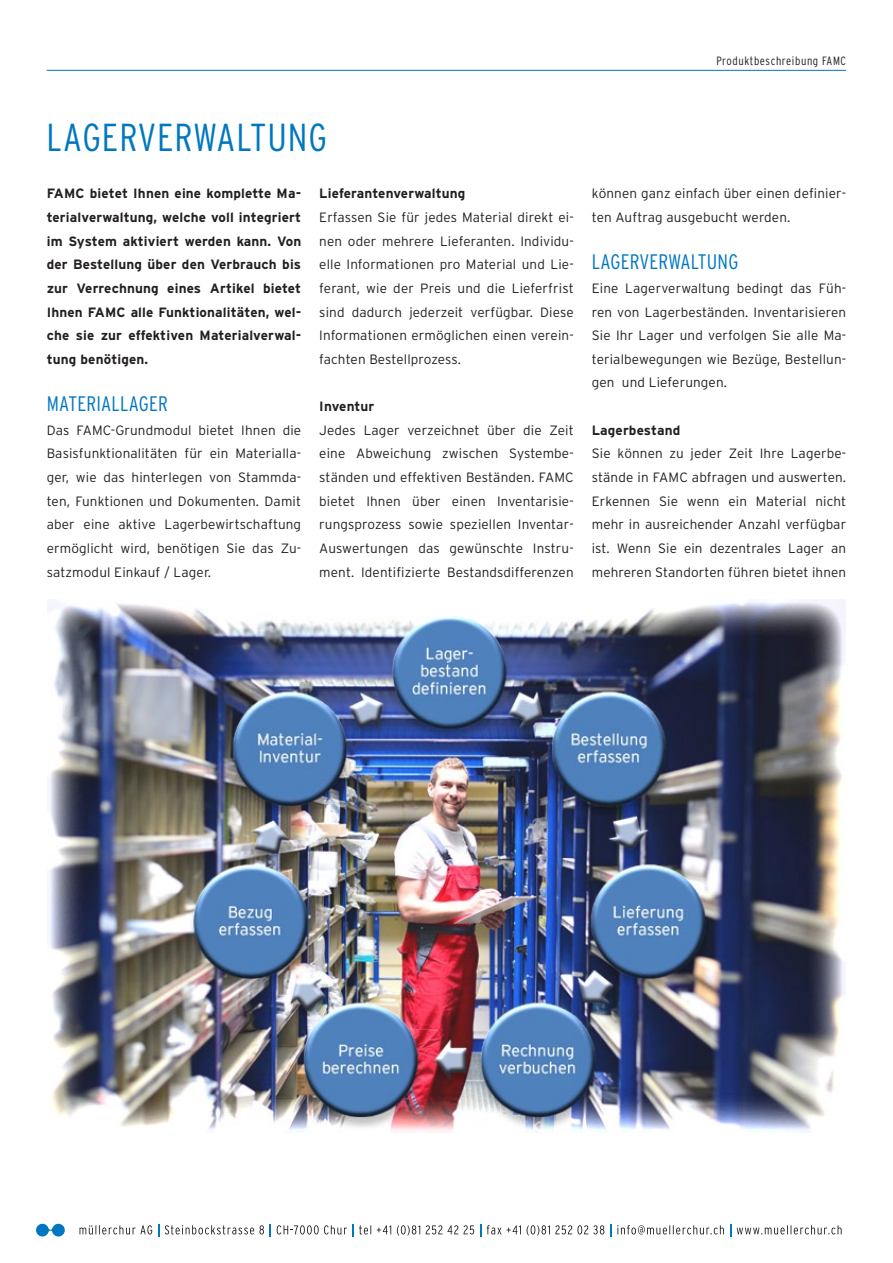
<style>
.page{position:relative;width:893px;height:1263px;background:#fff}
.page>*{position:absolute;margin:0;border:0;box-sizing:border-box;transform-origin:0 0}
.Überschrift{font:300 condensed 39px "Interstate";letter-spacing:.025em;color:#0077c0}
.Grundlinienraster{font:300 condensed 21px "Interstate";letter-spacing:.01em;color:#0077c0}
.Grundlinienraster-2{font:300 13.5px/23.7px "Interstate";letter-spacing:.01em;color:#231f20;text-align:justify}
.Grundlinienraster-3{font:700 13.5px/23.7px "Interstate";letter-spacing:.01em;color:#231f20;text-align:justify}
.Grundlinienraster-4{font:300 condensed 12px "Interstate";letter-spacing:.05em;color:#231f20}
</style>
<div class="page">
<svg style="left:36px;top:1224px;width:29px;height:12px"></svg>
<svg style="left:80px;top:1225px;width:72px;height:9px"></svg>
<svg style="left:158px;top:1224px;width:1px;height:13px"></svg>
<svg style="left:165px;top:1225px;width:99px;height:9px"></svg>
<svg style="left:270px;top:1224px;width:1px;height:13px"></svg>
<svg style="left:277px;top:1224px;width:94px;height:13px"></svg>
<svg style="left:377px;top:1225px;width:14px;height:9px"></svg>
<svg style="left:397px;top:1225px;width:23px;height:11px"></svg>
<svg style="left:426px;top:1225px;width:48px;height:9px"></svg>
<svg style="left:480px;top:1224px;width:1px;height:13px"></svg>
<svg style="left:487px;top:1225px;width:34px;height:9px"></svg>
<svg style="left:527px;top:1225px;width:77px;height:11px"></svg>
<svg style="left:610px;top:1224px;width:1px;height:13px"></svg>
<svg style="left:617px;top:1225px;width:107px;height:9px"></svg>
<svg style="left:730px;top:1224px;width:1px;height:13px"></svg>
<svg style="left:737px;top:1225px;width:105px;height:9px"></svg>
<hr style="left:47px;top:70px;width:799px;height:1px;background:#0077c0">
<img style="left:48px;top:600px;width:797px;height:532px">
<p class="Grundlinienraster-4" style="left:716px;top:53px;width:131px">Produktbeschreibung FAMC</p>
<p class="Überschrift" style="left:47px;top:114px;width:282px">LAGERVERWALTUNG</p>
<p class="Grundlinienraster-3" style="left:47px;top:182px;width:256px">FAMC bietet Ihnen eine komplette Ma&shy;terialverwaltung, welche voll integriert im System aktiviert werden kann. Von der Bestellung über den Verbrauch bis zur Verrechnung eines Artikel bietet Ihnen FAMC alle Funktionalitäten, wel&shy;che sie zur effektiven Materialverwal&shy;tung benötigen.</p>
<p class="Grundlinienraster" style="left:47px;top:391px;width:123px">MATERIALLAGER</p>
<p class="Grundlinienraster-2" style="left:47px;top:418px;width:256px">Das FAMC-Grundmodul bietet Ihnen die Basisfunktionalitäten für ein Materialla&shy;ger, wie das hinterlegen von Stammda&shy;ten, Funktionen und Dokumenten. Damit aber eine aktive Lagerbewirtschaftung ermöglicht wird, benötigen Sie das Zu&shy;satzmodul Einkauf / Lager.</p>
<p class="Grundlinienraster-3" style="left:319px;top:182px;width:148px">Lieferantenverwaltung</p>
<p class="Grundlinienraster-2" style="left:319px;top:205px;width:256px">Erfassen Sie für jedes Material direkt ei&shy;nen oder mehrere Lieferanten. Individu&shy;elle Informationen pro Material und Lie&shy;ferant, wie der Preis und die Lieferfrist sind dadurch jederzeit verfügbar. Diese Informationen ermöglichen einen verein&shy;fachten Bestellprozess.</p>
<p class="Grundlinienraster-3" style="left:319px;top:394px;width:57px">Inventur</p>
<p class="Grundlinienraster-2" style="left:319px;top:418px;width:256px">Jedes Lager verzeichnet über die Zeit eine Abweichung zwischen Systembe&shy;ständen und effektiven Beständen. FAMC bietet Ihnen über einen Inventarisie&shy;rungsprozess sowie speziellen Inventar-Auswertungen das gewünschte Instru&shy;ment. Identifizierte Bestandsdifferenzen</p>
<p class="Grundlinienraster-2" style="left:592px;top:182px;width:256px">können ganz einfach über einen definier&shy;ten Auftrag ausgebucht werden.</p>
<p class="Grundlinienraster" style="left:592px;top:249px;width:148px">LAGERVERWALTUNG</p>
<p class="Grundlinienraster-2" style="left:592px;top:276px;width:256px">Eine Lagerverwaltung bedingt das Füh&shy;ren von Lagerbeständen. Inventarisieren Sie Ihr Lager und verfolgen Sie alle Ma&shy;terialbewegungen wie Bezüge, Bestellun&shy;gen und Lieferungen.</p>
<p class="Grundlinienraster-3" style="left:592px;top:418px;width:90px">Lagerbestand</p>
<p class="Grundlinienraster-2" style="left:592px;top:442px;width:256px">Sie können zu jeder Zeit Ihre Lagerbe&shy;stände in FAMC abfragen und auswerten.<br>Erkennen Sie wenn ein Material nicht mehr in ausreichender Anzahl verfügbar ist. Wenn Sie ein dezentrales Lager an mehreren Standorten führen bietet ihnen</p>
</div>
